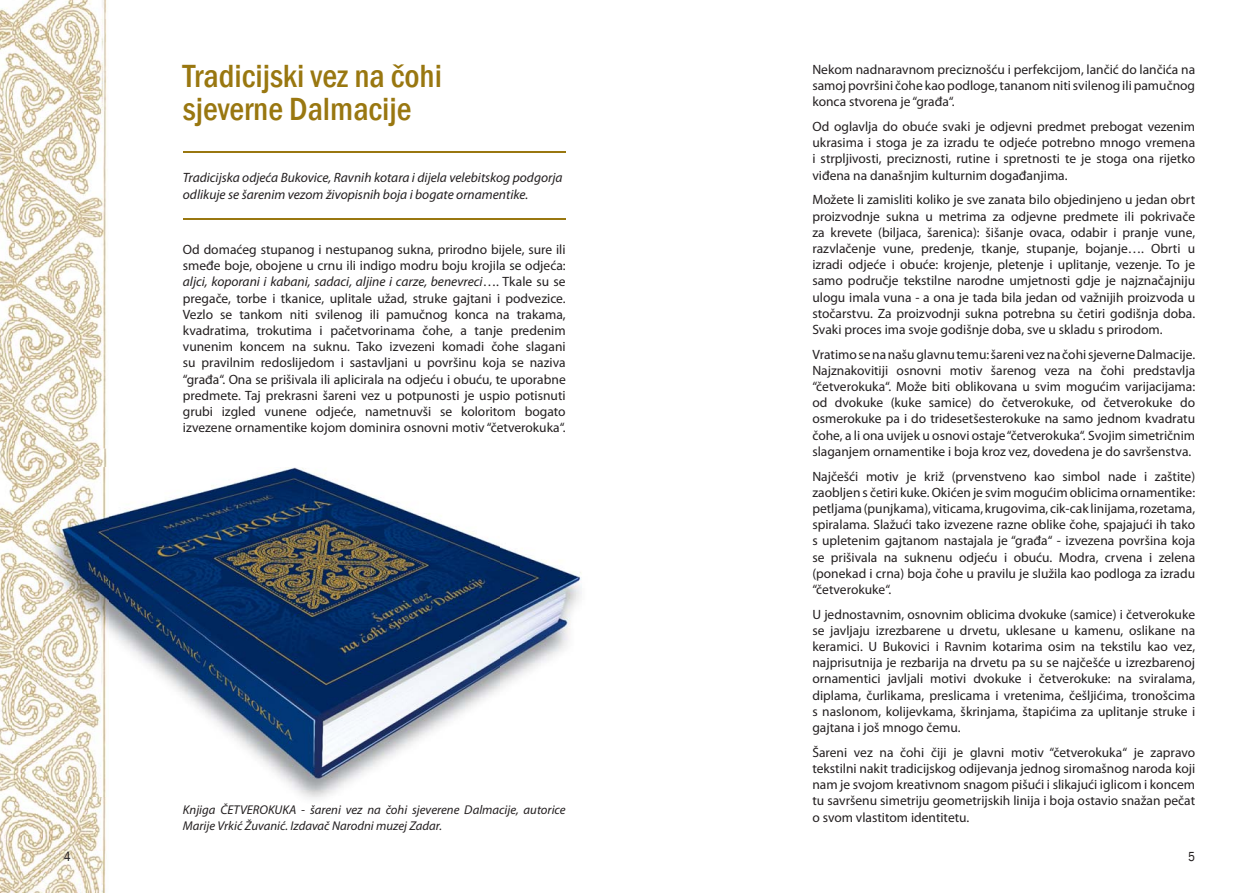
<style>
.page{position:relative;width:1259px;height:893px;background:#fff}
.page>*{position:absolute;margin:0;border:0;box-sizing:border-box;transform-origin:0 0}
.t1{font:500 condensed 33px/33px "Franklin Gothic";color:#997710}
.t2{font:13.5px/16.2px "Myriad Pro";color:#231f20;text-align:justify}
.t3{font:italic 13.5px/16.2px "Myriad Pro";color:#231f20}
.t4{font:condensed 13.5px "Franklin Got Itc TEE";color:#231f20}
.t5{font:italic 12.75px/15.3px "Myriad Pro";color:#231f20}
.s1{font-style:italic}
</style>
<div class="page">
<hr style="left:183px;top:151px;width:383px;height:2px;background:#997710">
<hr style="left:183px;top:218px;width:383px;height:2px;background:#997710">
<img style="left:0;top:0;width:107px;height:893px">
<img style="left:43px;top:449px;width:64px;height:402px">
<img style="left:44px;top:468px;width:538px;height:329px">
<h1 class="t1" style="left:183px;top:59px;width:261px">Tradicijski vez na čohi sjeverne Dalmacije</h1>
<p class="t3" style="left:183px;top:171px;width:381px">Tradicijska odjeća Bukovice, Ravnih kotara i dijela velebitskog podgorja odlikuje se šarenim vezom živopisnih boja i bogate ornamentike.</p>
<p class="t2" style="left:183px;top:243px;width:384px">Od domaćeg stupanog i nestupanog sukna, prirodno bijele, sure ili smeđe boje, obojene u crnu ili indigo modru boju krojila se odjeća: <span class="s1">aljci, koporani i kabani, sadaci, aljine i carze, benevreci</span>…. Tkale su se pregače, torbe i tkanice, uplitale užad, struke gajtani i podvezice.<br>Vezlo se tankom niti svilenog ili pamučnog konca na trakama, kvadratima, trokutima i pačetvorinama čohe, a tanje predenim vunenim koncem na suknu. Tako izvezeni komadi čohe slagani su pravilnim redoslijedom i sastavljani u površinu koja se naziva “građa“. Ona se prišivala ili aplicirala na odjeću i obuću, te uporabne predmete. Taj prekrasni šareni vez u potpunosti je uspio potisnuti grubi izgled vunene odjeće, nametnuvši se koloritom bogato izvezene ornamentike kojom dominira osnovni motiv “četverokuka“.</p>
<p class="t4" style="left:64px;top:848px;width:8px">4</p>
<p class="t5" style="left:183px;top:804px;width:384px">Knjiga ČETVEROKUKA - šareni vez na čohi sjeverene Dalmacije, autorice<br>Marije Vrkić Žuvanić. Izdavač Narodni muzej Zadar.</p>
<p class="t2" style="left:812px;top:63px;width:384px">Nekom nadnaravnom preciznošću i perfekcijom, lančić do lančića na samoj površini čohe kao podloge, tananom niti svilenog ili pamučnog konca stvorena je “građa“.</p>
<p class="t2" style="left:812px;top:120px;width:384px">Od oglavlja do obuće svaki je odjevni predmet prebogat vezenim ukrasima i stoga je za izradu te odjeće potrebno mnogo vremena i strpljivosti, preciznosti, rutine i spretnosti te je stoga ona rijetko viđena na današnjim kulturnim događanjima.</p>
<p class="t2" style="left:812px;top:193px;width:384px">Možete li zamisliti koliko je sve zanata bilo objedinjeno u jedan obrt proizvodnje sukna u metrima za odjevne predmete ili pokrivače za krevete (biljaca, šarenica): šišanje ovaca, odabir i pranje vune, razvlačenje vune, predenje, tkanje, stupanje, bojanje…. Obrti u izradi odjeće i obuće: krojenje, pletenje i uplitanje, vezenje. To je samo područje tekstilne narodne umjetnosti gdje je najznačajniju ulogu imala vuna - a ona je tada bila jedan od važnijih proizvoda u stočarstvu. Za proizvodnji sukna potrebna su četiri godišnja doba.<br>Svaki proces ima svoje godišnje doba, sve u skladu s prirodom.</p>
<p class="t2" style="left:812px;top:347px;width:384px">Vratimo se na našu glavnu temu: šareni vez na čohi sjeverne Dalmacije.<br>Najznakovitiji osnovni motiv šarenog veza na čohi predstavlja “četverokuka“. Može biti oblikovana u svim mogućim varijacijama: od dvokuke (kuke samice) do četverokuke, od četverokuke do osmerokuke pa i do tridesetšesterokuke na samo jednom kvadratu čohe, a li ona uvijek u osnovi ostaje “četverokuka“. Svojim simetričnim slaganjem ornamentike i boja kroz vez, dovedena je do savršenstva.</p>
<p class="t2" style="left:812px;top:469px;width:384px">Najčešći motiv je križ (prvenstveno kao simbol nade i zaštite) zaobljen s četiri kuke. Okićen je svim mogućim oblicima ornamentike: petljama (punjkama), viticama, krugovima, cik-cak linijama, rozetama, spiralama. Slažući tako izvezene razne oblike čohe, spajajući ih tako s upletenim gajtanom nastajala je “građa“ - izvezena površina koja se prišivala na suknenu odjeću i obuću. Modra, crvena i zelena (ponekad i crna) boja čohe u pravilu je služila kao podloga za izradu “četverokuke“.</p>
<p class="t2" style="left:812px;top:607px;width:384px">U jednostavnim, osnovnim oblicima dvokuke (samice) i četverokuke se javljaju izrezbarene u drvetu, uklesane u kamenu, oslikane na keramici. U Bukovici i Ravnim kotarima osim na tekstilu kao vez, najprisutnija je rezbarija na drvetu pa su se najčešće u izrezbarenoj ornamentici javljali motivi dvokuke i četverokuke: na sviralama, diplama, čurlikama, preslicama i vretenima, češljićima, tronošcima s naslonom, kolijevkama, škrinjama, štapićima za uplitanje struke i gajtana i još mnogo čemu.</p>
<p class="t2" style="left:812px;top:745px;width:384px">Šareni vez na čohi čiji je glavni motiv “četverokuka“ je zapravo tekstilni nakit tradicijskog odijevanja jednog siromašnog naroda koji nam je svojom kreativnom snagom pišući i slikajući iglicom i koncem tu savršenu simetriju geometrijskih linija i boja ostavio snažan pečat o svom vlastitom identitetu.</p>
<p class="t4" style="left:1188px;top:848px;width:8px">5</p>
</div>
